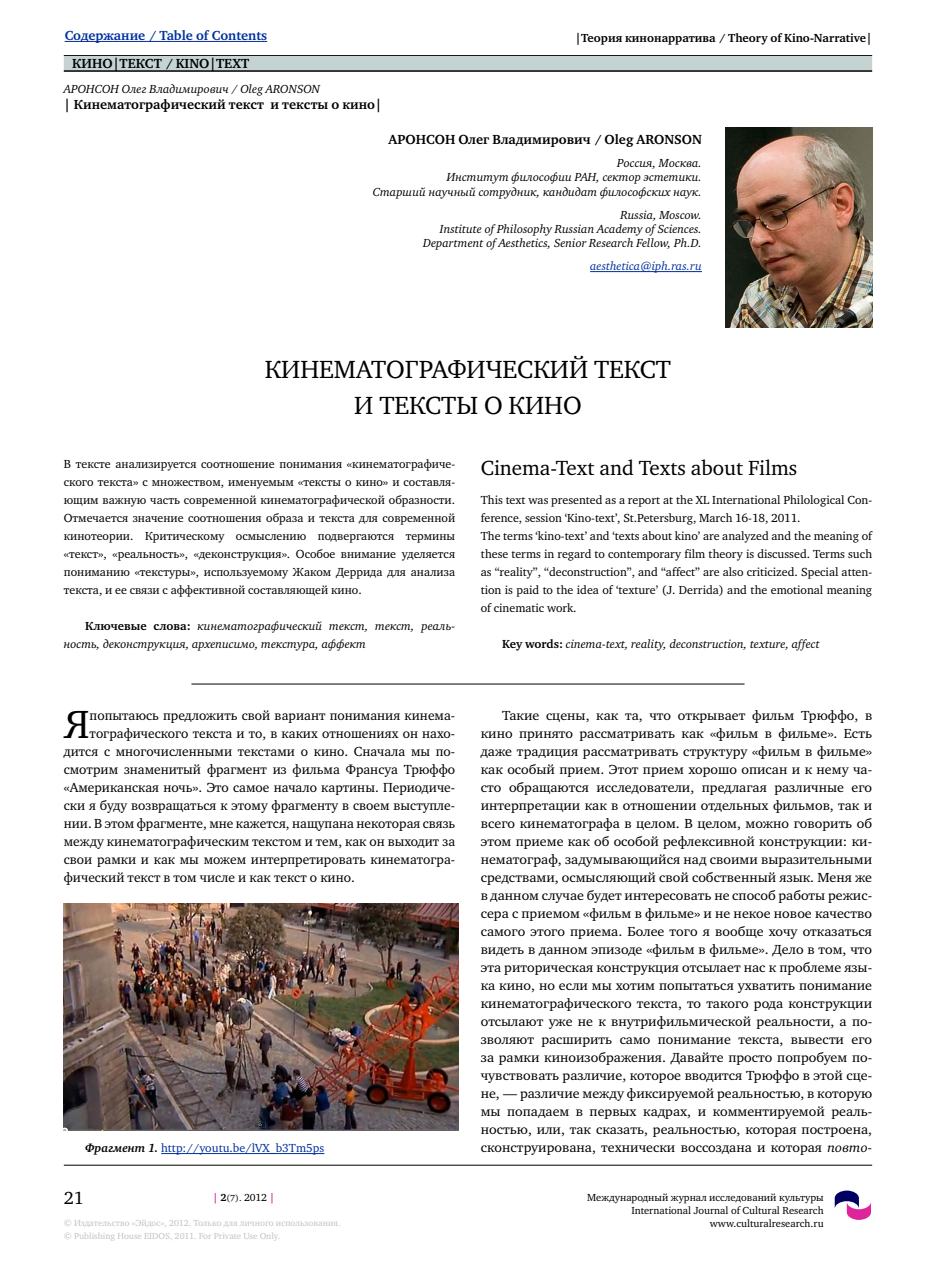
<style>
.page{position:relative;width:936px;height:1276px;background:#fff}
.page>*{position:absolute;margin:0;border:0;box-sizing:border-box;transform-origin:0 0}
.t1{font:40.35px "Charter C";color:#000}
.t2{font:25.5px "Charter C";color:#000}
.t3{font:21px "Charter C";color:#000}
.t4{font:18px "Charter C";color:#000}
.t5{font:13.5px/18px "Charter C";color:#000;text-align:justify;scale:1.04 1}
.t6{font:13.5px "Charter C";color:#000}
.t7{font:700 13.5px "Charter C";color:#000}
.t8{font:700 13.5px "Charter C";color:#002f9d}
.t9{font:12px/18px "Charter C";color:#000;text-align:justify}
.t10{font:italic 12px/14.4px "Charter C";color:#000;text-align:right}
.t11{font:700 12px "Charter C";color:#000}
.t12{font:12px "Charter C";color:#002f9d}
.t13{font:italic 12px "Charter C";color:#002f9d}
.t14{font:10.5px/12.6px "Charter C";color:#000;text-align:right}
.t15{font:9px/12.8px "Charter C";color:#c2c2c2}
.t16{font:9px "Charter C";color:#000}
.s1{font-weight:700;font-style:normal}
.s2{font-weight:700;font-style:italic;color:#000}
.s3{font-style:italic}
.s4{font-weight:700;font-size:10.5px;color:#dd249b}
.s5{font-weight:700;font-size:10.5px}
.s6{font-size:10.5px}
</style>
<div class="page">
<hr style="left:64px;top:55px;width:808px;height:1px;background:#000">
<div style="left:64px;top:56px;width:808px;height:15px;background:#c5d3d3"></div>
<hr style="left:64px;top:1165px;width:808px;height:1px;background:#000">
<hr style="left:64px;top:70px;width:808px;height:2px;background:#000">
<svg style="left:834px;top:1190px;width:37px;height:30px"></svg>
<hr style="left:65px;top:41px;width:202px;height:1px;background:#002f9d">
<hr style="left:590px;top:271px;width:112px;height:1px;background:#002f9d">
<hr style="left:191px;top:684px;width:553px;height:1px;background:#000">
<img style="left:725px;top:128px;width:147px;height:199px">
<img style="left:64px;top:903px;width:394px;height:227px">
<hr style="left:161px;top:1153px;width:163px;height:1px;background:#002f9d">
<p class="t8" style="left:65px;top:28px;width:204px">Содержание / Table of Contents</p>
<p class="t11" style="left:575px;top:31px;width:298px">|Теория кинонарратива / Theory of Kino-Narrative|</p>
<p class="t7" style="left:72px;top:56px;width:178px">Кино|текст / Kino|text</p>
<p class="t10" style="left:64px;top:82px;width:258px">АРОНСОН Олег Владимирович / Oleg ARONSON</p>
<p class="t7" style="left:64px;top:97px;width:319px">| Кинематографический текст и тексты о кино|</p>
<p class="t7" style="left:388px;top:132px;width:315px">АРОНСОН Олег Владимирович / Oleg ARONSON</p>
<p class="t10" style="left:373px;top:156px;width:330px">Россия, Москва.<br>Институт философии РАН, сектор эстетики.<br>Старший научный сотрудник, кандидат философских наук.</p>
<p class="t10" style="left:423px;top:208px;width:280px">Russia, Moscow.<br>Institute of Philosophy Russian Academy of Sciences.<br>Department of Aesthetics, Senior Research Fellow, Ph.D.</p>
<p class="t13" style="left:590px;top:260px;width:113px">aesthetica@iph.ras.ru</p>
<h2 class="t2" style="left:265px;top:355px;width:35px">Кинематографический</h2>
<h2 class="t2" style="left:594px;top:355px;width:17px">текст</h2>
<h2 class="t2" style="left:354px;top:391px;width:43px">и тексты</h2>
<h2 class="t2" style="left:484px;top:391px;width:44px">о кино</h2>
<p class="t9" style="left:64px;top:455px;width:393px">В тексте анализируется соотношение понимания «кинематографиче&shy;ского текста» с множеством, именуемым «тексты о кино» и составля&shy;ющим важную часть современной кинематографической образности.<br>Отмечается значение соотношения образа и текста для современной кинотеории. Критическому осмыслению подвергаются термины «текст», «реальность», «деконструкция». Особое внимание уделяется пониманию «текстуры», используемому Жаком Деррида для анализа текста, и ее связи с аффективной составляющей кино.</p>
<p class="t10" style="left:64px;top:617px;width:393px;line-height:18px;text-align:left;text-indent:21px"><span class="s1">Ключевые слова:</span> кинематографический текст, текст, реаль&shy;ность, деконструкция, археписимо, текстура, аффект</p>
<h1 class="t1" style="left:64px;top:702px;width:27px">Я</h1>
<p class="t6" style="left:90px;top:708px;width:367px">попытаюсь предложить свой вариант понимания кинема-</p>
<p class="t6" style="left:90px;top:726px;width:367px">тографического текста и то, в каких отношениях он нахо-</p>
<p class="t6" style="left:64px;top:744px;width:393px">дится с многочисленными текстами о кино. Сначала мы по-</p>
<p class="t6" style="left:64px;top:762px;width:393px">смотрим знаменитый фрагмент из фильма Франсуа Трюффо</p>
<p class="t6" style="left:64px;top:780px;width:393px">«Американская ночь». Это самое начало картины. Периодиче-</p>
<p class="t6" style="left:64px;top:798px;width:393px">ски я буду возвращаться к этому фрагменту в своем выступле-</p>
<p class="t6" style="left:64px;top:816px;width:393px">нии. В этом фрагменте, мне кажется, нащупана некоторая связь</p>
<p class="t6" style="left:64px;top:834px;width:393px">между кинематографическим текстом и тем, как он выходит за</p>
<p class="t6" style="left:64px;top:852px;width:393px">свои рамки и как мы можем интерпретировать кинематогра-</p>
<p class="t6" style="left:64px;top:870px;width:292px">фический текст в том числе и как текст о кино.</p>
<h3 class="t3" style="left:480px;top:456px;width:318px">Cinema-Text and Texts about Films</h3>
<p class="t9" style="left:480px;top:491px;width:393px;text-align:left">This text was presented as a report at the XL International Philological Con&shy;ference, session ‘Kino-text’, St.Petersburg, March 16-18, 2011.<br>The terms ‘kino-text’ and ‘texts about kino’ are analyzed and the meaning of these terms in regard to contemporary film theory is discussed. Terms such as “reality”, “deconstruction”, and “affect” are also criticized. Special atten&shy;tion is paid to the idea of ‘texture’ (J. Derrida) and the emotional meaning of cinematic work.</p>
<p class="t10" style="left:502px;top:637px;width:319px"><span class="s1">Key words:</span> cinema-text, reality, deconstruction, texture, affect</p>
<p class="t5" style="left:480px;top:707px;width:378px;text-indent:21px">Такие сцены, как та, что открывает фильм Трюффо, в кино принято рассматривать как «фильм в фильме». Есть даже традиция рассматривать структуру «фильм в фильме» как особый прием. Этот прием хорошо описан и к нему ча&shy;сто обращаются исследователи, предлагая различные его интерпретации как в отношении отдельных фильмов, так и всего кинематографа в целом. В целом, можно говорить об этом приеме как об особой рефлексивной конструкции: ки&shy;нематограф, задумывающийся над своими выразительными средствами, осмысляющий свой собственный язык. Меня же в данном случае будет интересовать не способ работы режис&shy;сера с приемом «фильм в фильме» и не некое новое качество самого этого приема. Более того я вообще хочу отказаться видеть в данном эпизоде «фильм в фильме». Дело в том, что эта риторическая конструкция отсылает нас к проблеме язы&shy;ка кино, но если мы хотим попытаться ухватить понимание кинематографического текста, то такого рода конструкции отсылают уже не к внутрифильмической реальности, а по&shy;зволяют расширить само понимание текста, вывести его за рамки киноизображения. Давайте просто попробуем по&shy;чувствовать различие, которое вводится Трюффо в этой сце&shy;не, — различие между фиксируемой реальностью, в которую мы попадаем в первых кадрах, и комментируемой реаль&shy;ностью, или, так сказать, реальностью, которая построена,</p>
<p class="t12" style="left:85px;top:1141px;width:241px"><span class="s2">Фрагмент 1.</span> http://youtu.be/lVX_b3Tm5ps</p>
<p class="t5" style="left:480px;top:1139px;width:378px">сконструирована, технически воссоздана и которая <span class="s3">повто-</span></p>
<h3 class="t4" style="left:64px;top:1188px;width:21px">21</h3>
<p class="t14" style="left:587px;top:1191px;width:238px">Международный журнал исследований культуры<br>International Journal of Cultural Research www.culturalresearch.ru</p>
<p class="t16" style="left:213px;top:1193px;width:63px"><span class="s4">|</span> <span class="s5">2</span>(7). <span class="s6">2012</span> <span class="s4">|</span></p>
<p class="t15" style="left:64px;top:1217px;width:278px">© Издательство «Эйдос», 2012. Только для личного использования. © Publishing House EIDOS, 2011. For Private Use Only.</p>
</div>
